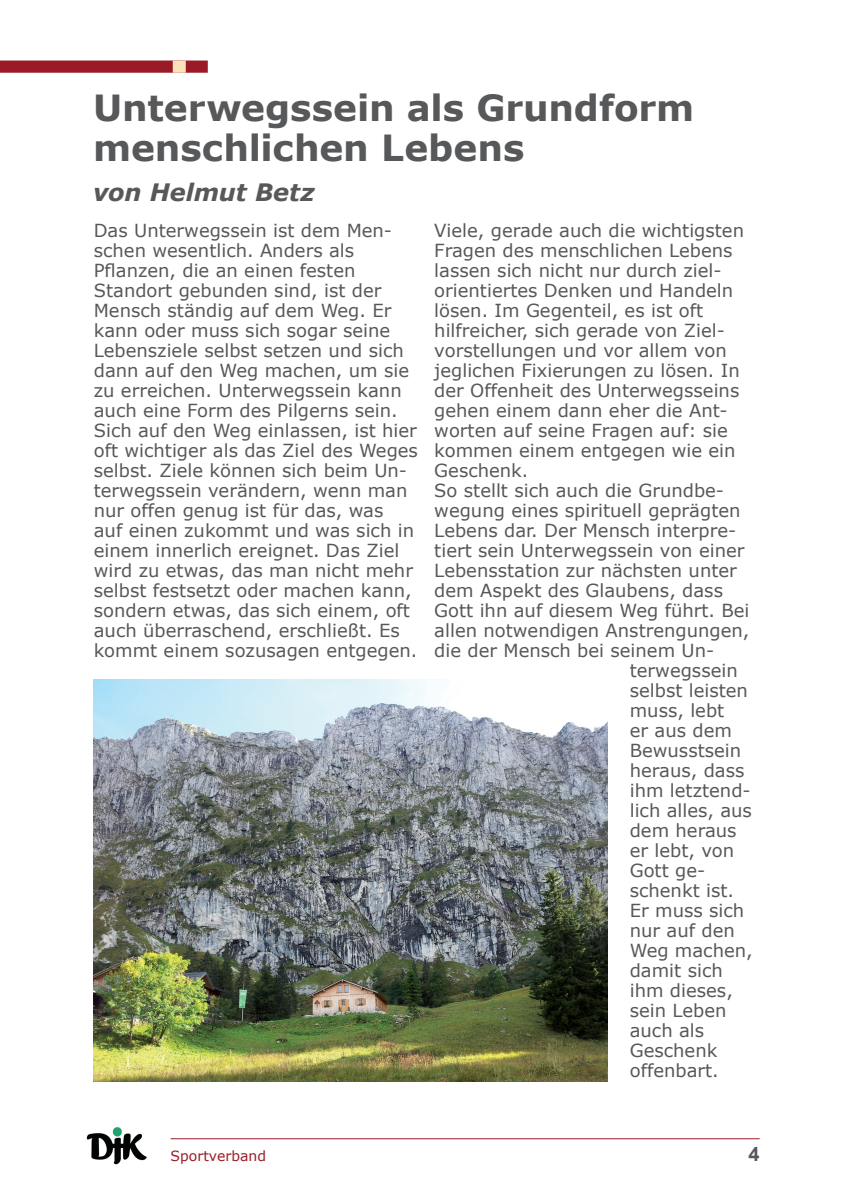
<style>
.page{position:relative;width:845px;height:1202px;background:#fff}
.page>*{position:absolute;margin:0;border:0;box-sizing:border-box;transform-origin:0 0}
.t1{font:700 36px/40px "Verdana";color:#57585a}
.t2{font:italic 700 24px "Verdana";letter-spacing:-.005em;color:#57585a}
.t3{font:700 20px "Arial";color:#57585a}
.t4{font:18px/20px "Verdana";color:#57585a}
.t5{font:14px "Verdana";color:#9a1b25}
</style>
<div class="page">
<hr style="left:171px;top:1138px;width:588px;height:1px;background:#9a1b25">
<svg style="left:0;top:61px;width:208px;height:12px;background:#9c202a"></svg>
<div style="left:173px;top:61px;width:13px;height:12px;background:#fae2ba;border:2px solid #fae2ba"></div>
<img style="left:86px;top:1127px;width:61px;height:38px">
<img style="left:93px;top:680px;width:515px;height:401px">
<h1 class="t1" style="left:93px;top:87px;width:602px">Unterwegssein als Grundform menschlichen Lebens</h1>
<h2 class="t2" style="left:93px;top:176px;width:223px">von Helmut Betz</h2>
<p class="t4" style="left:434px;top:220px;width:311px">Viele, gerade auch die wichtigsten</p>
<p class="t4" style="left:434px;top:240px;width:300px">Fragen des menschlichen Lebens</p>
<p class="t4" style="left:434px;top:260px;width:289px">lassen sich nicht nur durch ziel-</p>
<p class="t4" style="left:434px;top:280px;width:300px">orientiertes Denken und Handeln</p>
<p class="t4" style="left:434px;top:300px;width:270px">lösen. Im Gegenteil, es ist oft</p>
<p class="t4" style="left:434px;top:320px;width:292px">hilfreicher, sich gerade von Ziel-</p>
<p class="t4" style="left:434px;top:340px;width:294px">vorstellungen und vor allem von</p>
<p class="t4" style="left:434px;top:360px;width:307px">jeglichen Fixierungen zu lösen. In</p>
<p class="t4" style="left:434px;top:380px;width:306px">der Offenheit des Unterwegsseins</p>
<p class="t4" style="left:434px;top:400px;width:295px">gehen einem dann eher die Ant-</p>
<p class="t4" style="left:434px;top:420px;width:295px">worten auf seine Fragen auf: sie</p>
<p class="t4" style="left:434px;top:440px;width:303px">kommen einem entgegen wie ein</p>
<p class="t4" style="left:434px;top:460px;width:96px">Geschenk.</p>
<p class="t4" style="left:434px;top:480px;width:291px">So stellt sich auch die Grundbe-</p>
<p class="t4" style="left:434px;top:500px;width:308px">wegung eines spirituell geprägten</p>
<p class="t4" style="left:434px;top:520px;width:303px">Lebens dar. Der Mensch interpre-</p>
<p class="t4" style="left:434px;top:540px;width:312px">tiert sein Unterwegssein von einer</p>
<p class="t4" style="left:434px;top:560px;width:304px">Lebensstation zur nächsten unter</p>
<p class="t4" style="left:434px;top:580px;width:290px">dem Aspekt des Glaubens, dass</p>
<p class="t4" style="left:434px;top:600px;width:317px">Gott ihn auf diesem Weg führt. Bei</p>
<p class="t4" style="left:434px;top:620px;width:317px">allen notwendigen Anstrengungen,</p>
<p class="t4" style="left:434px;top:640px;width:281px">die der Mensch bei seinem Un-</p>
<p class="t4" style="left:630px;top:660px;width:109px">terwegssein</p>
<p class="t4" style="left:630px;top:680px;width:120px">selbst leisten</p>
<p class="t4" style="left:630px;top:700px;width:96px">muss, lebt</p>
<p class="t4" style="left:630px;top:720px;width:104px">er aus dem</p>
<p class="t4" style="left:630px;top:740px;width:113px">Bewusstsein</p>
<p class="t4" style="left:630px;top:760px;width:116px">heraus, dass</p>
<p class="t4" style="left:630px;top:780px;width:122px">ihm letztend-</p>
<p class="t4" style="left:630px;top:800px;width:124px">lich alles, aus</p>
<p class="t4" style="left:630px;top:820px;width:108px">dem heraus</p>
<p class="t4" style="left:630px;top:840px;width:106px">er lebt, von</p>
<p class="t4" style="left:630px;top:860px;width:77px">Gott ge-</p>
<p class="t4" style="left:630px;top:880px;width:106px">schenkt ist.</p>
<p class="t4" style="left:630px;top:900px;width:116px">Er muss sich</p>
<p class="t4" style="left:630px;top:920px;width:107px">nur auf den</p>
<p class="t4" style="left:630px;top:940px;width:124px">Weg machen,</p>
<p class="t4" style="left:630px;top:960px;width:94px">damit sich</p>
<p class="t4" style="left:630px;top:980px;width:105px">ihm dieses,</p>
<p class="t4" style="left:630px;top:1000px;width:98px">sein Leben</p>
<p class="t4" style="left:630px;top:1020px;width:76px">auch als</p>
<p class="t4" style="left:630px;top:1040px;width:89px">Geschenk</p>
<p class="t4" style="left:630px;top:1060px;width:91px">offenbart.</p>
<p class="t4" style="left:94px;top:220px;width:326px">Das Unterwegssein ist dem Men&shy;schen wesentlich. Anders als<br>Pflanzen, die an einen festen<br>Standort gebunden sind, ist der<br>Mensch ständig auf dem Weg. Er kann oder muss sich sogar seine<br>Lebensziele selbst setzen und sich dann auf den Weg machen, um sie zu erreichen. Unterwegssein kann auch eine Form des Pilgerns sein.<br>Sich auf den Weg einlassen, ist hier oft wichtiger als das Ziel des Weges selbst. Ziele können sich beim Un&shy;terwegssein verändern, wenn man nur offen genug ist für das, was<br>auf einen zukommt und was sich in einem innerlich ereignet. Das Ziel wird zu etwas, das man nicht mehr selbst festsetzt oder machen kann, sondern etwas, das sich einem, oft auch überraschend, erschließt. Es kommt einem sozusagen entgegen.</p>
<p class="t5" style="left:171px;top:1146px;width:97px">Sportverband</p>
<p class="t3" style="left:748px;top:1140px;width:13px">4</p>
</div>
